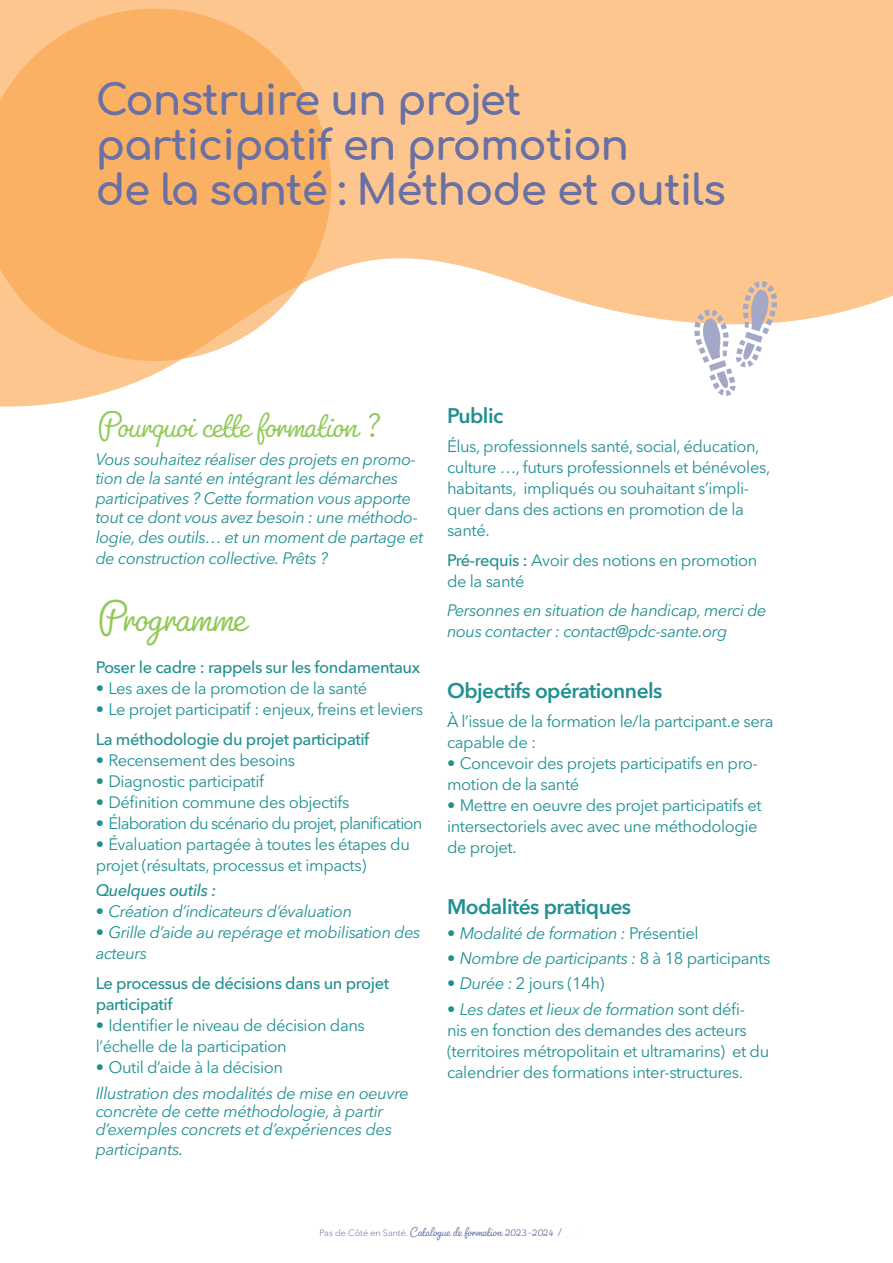
<style>
.page{position:relative;width:893px;height:1263px;background:#fff}
.page>*{position:absolute;margin:0;border:0;box-sizing:border-box;transform-origin:0 0}
.texte_article{font:300 45px "Pacifico";letter-spacing:-.01em;color:#90c956}
.t1{font:700 42px "Comfortaa";letter-spacing:-.025em;color:#6970a3}
.texte_article-2{font:300 37.5px "Pacifico";letter-spacing:-.01em;color:#90c956}
.texte_article-3{font:600 21px "Avenir Next LT Pro";letter-spacing:-.025em;color:#219091}
.texte_article-4{font:16.5px/21px "Avenir Next LT Pro";letter-spacing:-.025em;color:#219091}
.texte_article-5{font:italic 16.5px/19.5px "Avenir Next LT Pro";letter-spacing:-.025em;color:#219091}
.texte_article-6{font:500 16.5px/21px "Avenir Next LT Pro";letter-spacing:-.025em;color:#219091}
.texte_article-7{font:16.5px "Avenir Next LT Pro";letter-spacing:-.05em;color:#219091}
.texte_article-8{font:italic 500 16.5px "Avenir Next LT Pro";letter-spacing:-.025em;color:#219091}
.t2{font:300 13.5px "Pacifico";color:#6571a3}
.s1{font-weight:500}
.s2{font-style:normal}
.s3{font-style:italic}
.s4{font-family:"Avenir Next LT Pro";font-size:9px}
.s5{font-size:18px;color:#90c956}
</style>
<div class="page">
<svg style="left:0;top:0;width:893px;height:407px;fill:#fcc68e"></svg>
<svg style="left:0;top:9px;width:331px;height:352px;background:#fab771"></svg>
<svg style="left:694px;top:281px;width:83px;height:115px"></svg>
<p class="t1" style="left:96px;top:61px;width:428px">Construire un projet</p>
<p class="t1" style="left:96px;top:106px;width:535px">participatif en promotion</p>
<p class="t1" style="left:96px;top:151px;width:632px">de la santé : Méthode et outils</p>
<p class="texte_article-2" style="left:96px;top:402px;width:287px">Pourquoi cette formation ?</p>
<p class="texte_article-5" style="left:96px;top:449px;width:329px">Vous souhaitez réaliser des projets en promo&shy;tion de la santé en intégrant les démarches participatives ? Cette formation vous apporte tout ce dont vous avez besoin : une méthodo&shy;logie, des outils… et un moment de partage et</p>
<p class="texte_article-5" style="left:96px;top:548px;width:234px">de construction collective. Prêts ?</p>
<p class="texte_article" style="left:96px;top:589px;width:151px">Programme</p>
<p class="texte_article-6" style="left:96px;top:657px;width:326px">Poser le cadre : rappels sur les fondamentaux</p>
<p class="texte_article-4" style="left:96px;top:678px;width:273px">• Les axes de la promotion de la santé</p>
<p class="texte_article-4" style="left:96px;top:699px;width:329px">• Le projet participatif : enjeux, freins et leviers</p>
<p class="texte_article-6" style="left:96px;top:729px;width:275px">La méthodologie du projet participatif</p>
<p class="texte_article-4" style="left:96px;top:750px;width:201px">• Recensement des besoins</p>
<p class="texte_article-4" style="left:96px;top:771px;width:170px">• Diagnostic participatif</p>
<p class="texte_article-4" style="left:96px;top:792px;width:255px">• Définition commune des objectifs</p>
<p class="texte_article-7" style="left:96px;top:813px;width:328px">• Élaboration du scénario du projet, planification</p>
<p class="texte_article-4" style="left:96px;top:834px;width:316px">• Évaluation partagée à toutes les étapes du projet (résultats, processus et impacts)</p>
<p class="texte_article-8" style="left:96px;top:880px;width:122px">Quelques outils :</p>
<p class="texte_article-5" style="left:96px;top:902px;width:258px">• Création d’indicateurs d’évaluation</p>
<p class="texte_article-5" style="left:96px;top:922px;width:326px;line-height:21px">• Grille d’aide au repérage et mobilisation des acteurs</p>
<p class="texte_article-6" style="left:96px;top:972px;width:295px">Le processus de décisions dans un projet participatif</p>
<p class="texte_article-4" style="left:96px;top:1014px;width:271px">• Identifier le niveau de décision dans l’échelle de la participation</p>
<p class="texte_article-4" style="left:96px;top:1056px;width:189px">• Outil d’aide à la décision</p>
<p class="texte_article-5" style="left:96px;top:1084px;width:315px;line-height:18px">Illustration des modalités de mise en oeuvre concrète de cette méthodologie, à partir d’exemples concrets et d’expériences des</p>
<p class="texte_article-5" style="left:96px;top:1139px;width:89px">participants.</p>
<p class="texte_article-3" style="left:447px;top:402px;width:58px">Public</p>
<p class="texte_article-4" style="left:447px;top:436px;width:325px">Élus, professionnels santé, social, éducation, culture …, futurs professionnels et bénévoles, habitants, impliqués ou souhaitant s’impli&shy;quer dans des actions en promotion de la santé.</p>
<p class="texte_article-4" style="left:447px;top:549px;width:312px"><span class="s1">Pré-requis :</span> Avoir des notions en promotion de la santé</p>
<p class="texte_article-5" style="left:447px;top:600px;width:321px;line-height:21px">Personnes en situation de handicap, merci de nous contacter : contact@pdc-sante.org</p>
<p class="texte_article-3" style="left:447px;top:677px;width:217px">Objectifs opérationnels</p>
<p class="texte_article-4" style="left:447px;top:711px;width:328px">À l’issue de la formation le/la partcipant.e sera capable de :</p>
<p class="texte_article-4" style="left:447px;top:753px;width:312px">• Concevoir des projets participatifs en pro&shy;motion de la santé</p>
<p class="texte_article-4" style="left:447px;top:795px;width:316px">• Mettre en oeuvre des projet participatifs et intersectoriels avec avec une méthodologie de projet.</p>
<p class="texte_article-3" style="left:447px;top:893px;width:186px">Modalités pratiques</p>
<p class="texte_article-5" style="left:447px;top:923px;width:253px">• Modalité de formation : <span class="s2">Présentiel</span></p>
<p class="texte_article-5" style="left:447px;top:948px;width:325px">• Nombre de participants : <span class="s2">8 à 18 participants</span></p>
<p class="texte_article-4" style="left:447px;top:973px;width:159px"><span class="s3">• Durée :</span> 2 jours (14h)</p>
<p class="texte_article-4" style="left:447px;top:998px;width:324px"><span class="s3">• Les dates et lieux de formation</span> sont défi&shy;nis en fonction des demandes des acteurs (territoires métropolitain et ultramarins) et du calendrier des formations inter-structures.</p>
<p class="t2" style="left:320px;top:1223px;width:261px"><span class="s4">Pas de Côté en Santé.</span> Catalogue de formation 2023-2024 / <span class="s5">10</span></p>
</div>
